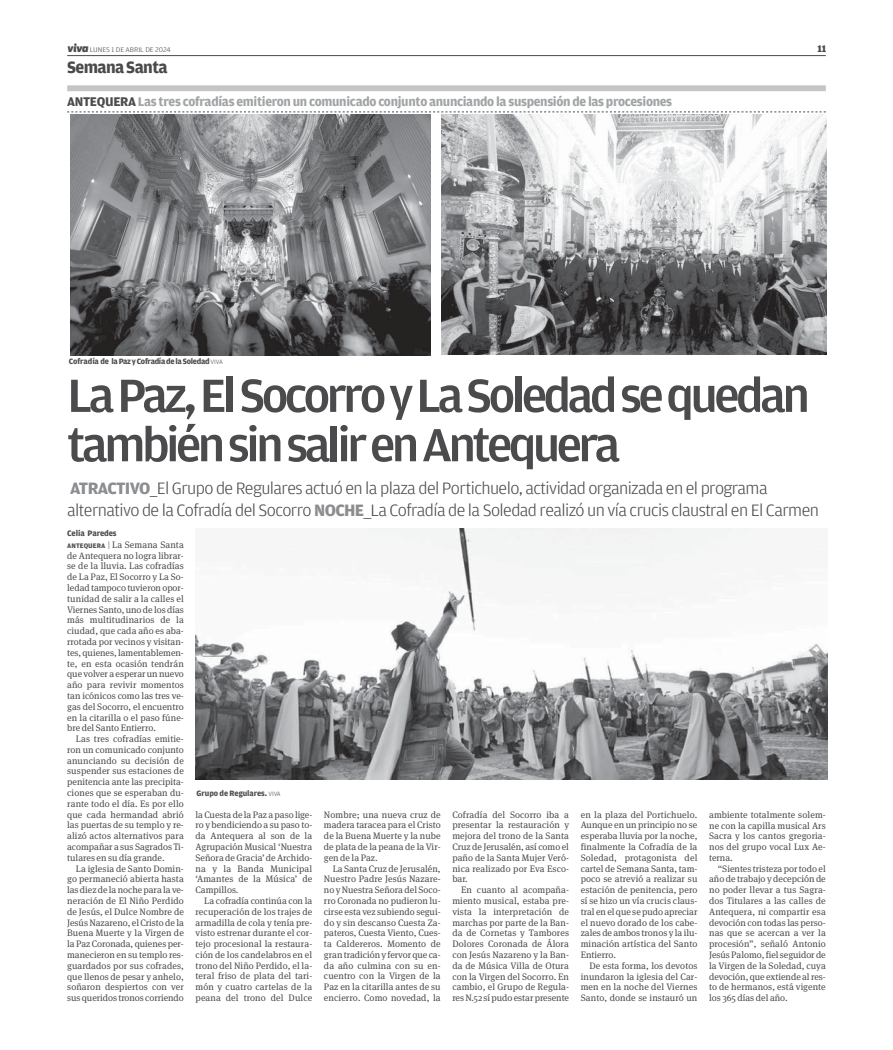
<style>
.page{position:relative;width:893px;height:1050px;background:#fff}
.page>*{position:absolute;margin:0;border:0;box-sizing:border-box;transform-origin:0 0}
.t1{font:500 49.35px/49.3px "Amplitude";letter-spacing:-.07em;color:#4b4b4d;scale:1.05 1}
.t2{font:300 17.55px/21.5px "Amplitude";letter-spacing:-.035em;color:#4b4b4d}
.t3{font:700 17.55px "Amplitude";letter-spacing:-.035em;color:#4b4b4d}
.t4{font:700 13.35px "Amplitude";letter-spacing:-.025em;color:#a1a4a6}
.t5{font:900 10.35px "Amplitude";color:#4b4b4d}
.t6{font:9.3px/10.8px "Meta Serif OT";letter-spacing:.01em;color:#4b4b4d;text-align:justify}
.t7{font:700 8.4px "Amplitude";letter-spacing:-.015em;color:#4b4b4d}
.t8{font:700 8.25px "Amplitude";letter-spacing:-.035em;color:#4b4b4d}
.t9{font:700 8.25px "Amplitude";letter-spacing:-.015em;color:#4b4b4d}
.t10{font:300 7.2px "Amplitude";letter-spacing:-.01em;color:#4b4b4d;scale:1.1 1}
.s1{font-family:"Apex New";font-weight:800;font-style:italic;font-size:11.25px}
.s2{color:#4b4b4d}
.s3{font-weight:300;font-size:6.75px}
.s4{font-weight:700;color:#8b8d90}
.s5{font-family:"Amplitude";font-weight:700;font-size:7.05px}
.s6{font-family:"Amplitude";font-weight:300}
</style>
<div class="page">
<hr style="left:67px;top:55px;width:758px;height:1px;background:#4b4b4d">
<div style="left:67px;top:85px;width:758px;height:6px;background:#c3c5c7"></div>
<svg style="left:67px;top:112px;width:758px;height:1px"></svg>
<img style="left:441px;top:115px;width:385px;height:240px">
<img style="left:70px;top:115px;width:361px;height:240px">
<img style="left:196px;top:528px;width:631px;height:252px">
<p class="t10" style="left:68px;top:47px;width:95px"><span class="s1">viva</span> LUNES 1 DE ABRIL DE 2024</p>
<p class="t5" style="left:817px;top:45px;width:10px">11</p>
<h2 class="t3" style="left:67px;top:60px;width:102px">Semana Santa</h2>
<h3 class="t4" style="left:67px;top:96px;width:606px"><span class="s2">ANTEQUERA</span> Las tres cofradías emitieron un comunicado conjunto anunciando la suspensión de las procesiones</h3>
<p class="t8" style="left:69px;top:359px;width:156px">Cofradía de la Paz y Cofradía de la Soledad <span class="s3">VIVA</span></p>
<h1 class="t1" style="left:67px;top:374px;width:709px">La Paz, El Socorro y La Soledad se quedan también sin salir en Antequera</h1>
<h2 class="t2" style="left:67px;top:479px;width:753px"><span class="s4">ATRACTIVO</span>__El Grupo de Regulares actuó en la plaza del Portichuelo, actividad organizada en el programa alternativo de la Cofradía del Socorro <span class="s4">NOCHE</span>__La Cofradía de la Soledad realizó un vía crucis claustral en El Carmen</h2>
<p class="t7" style="left:67px;top:530px;width:51px">Celia Paredes</p>
<p class="t6" style="left:67px;top:540px;width:118px"><span class="s5">ANTEQUERA</span> <span class="s6">|</span> La Semana Santa de Antequera no logra librar&shy;se de la lluvia. Las cofradías de La Paz, El Socorro y La So&shy;ledad tampoco tuvieron opor&shy;tunidad de salir a la calles el Viernes Santo, uno de los días más multitudinarios de la ciudad, que cada año es aba&shy;rrotada por vecinos y visitan&shy;tes, quienes, lamentablemen&shy;te, en esta ocasión tendrán que volver a esperar un nuevo año para revivir momentos tan icónicos como las tres ve&shy;gas del Socorro, el encuentro en la citarilla o el paso fúne&shy;bre del Santo Entierro.</p>
<p class="t6" style="left:67px;top:734px;width:118px;text-indent:9px">Las tres cofradías emitie&shy;ron un comunicado conjunto anunciando su decisión de suspender sus estaciones de penitencia ante las precipita&shy;ciones que se esperaban du&shy;rante todo el día. Es por ello que cada hermandad abrió las puertas de su templo y re&shy;alizó actos alternativos para acompañar a sus Sagrados Ti&shy;tulares en su día grande.</p>
<p class="t6" style="left:67px;top:863px;width:118px;text-indent:9px">La iglesia de Santo Domin&shy;go permaneció abierta hasta las diez de la noche para la ve&shy;neración de El Niño Perdido de Jesús, el Dulce Nombre de Jesús Nazareno, el Cristo de la Buena Muerte y la Virgen de la Paz Coronada, quienes per&shy;manecieron en su templo res&shy;guardados por sus cofrades, que llenos de pesar y anhelo, soñaron despiertos con ver sus queridos tronos corriendo</p>
<p class="t9" style="left:196px;top:790px;width:86px">Grupo de Regulares. <span class="s3">VIVA</span></p>
<p class="t6" style="left:195px;top:809px;width:118px">la Cuesta de la Paz a paso lige&shy;ro y bendiciendo a su paso to&shy;da Antequera al son de la Agrupación Musical ‘Nuestra Señora de Gracia’ de Archido&shy;na y la Banda Municipal ‘Amantes de la Música’ de Campillos.</p>
<p class="t6" style="left:195px;top:896px;width:118px;text-indent:9px">La cofradía continúa con la recuperación de los trajes de armadilla de cola y tenía pre&shy;visto estrenar durante el cor&shy;tejo procesional la restaura&shy;ción de los candelabros en el trono del Niño Perdido, el la&shy;teral friso de plata del tari&shy;món y cuatro cartelas de la peana del trono del Dulce</p>
<p class="t6" style="left:324px;top:809px;width:118px">Nombre; una nueva cruz de madera taracea para el Cristo de la Buena Muerte y la nube de plata de la peana de la Vir&shy;gen de la Paz.</p>
<p class="t6" style="left:324px;top:863px;width:118px;text-indent:9px">La Santa Cruz de Jerusalén, Nuestro Padre Jesús Nazare&shy;no y Nuestra Señora del Soco&shy;rro Coronada no pudieron lu&shy;cirse esta vez subiendo segui&shy;do y sin descanso Cuesta Za&shy;pateros, Cuesta Viento, Cues&shy;ta Caldereros. Momento de gran tradición y fervor que ca&shy;da año culmina con su en&shy;cuentro con la Virgen de la Paz en la citarilla antes de su encierro. Como novedad, la</p>
<p class="t6" style="left:452px;top:809px;width:118px">Cofradía del Socorro iba a presentar la restauración y mejora del trono de la Santa Cruz de Jerusalén, así como el paño de la Santa Mujer Veró&shy;nica realizado por Eva Esco&shy;bar.</p>
<p class="t6" style="left:452px;top:885px;width:118px;text-indent:9px">En cuanto al acompaña&shy;miento musical, estaba pre&shy;vista la interpretación de marchas por parte de la Ban&shy;da de Cornetas y Tambores Dolores Coronada de Álora con Jesús Nazareno y la Ban&shy;da de Música Villa de Otura con la Virgen del Socorro. En cambio, el Grupo de Regula&shy;res N.52 sí pudo estar presente</p>
<p class="t6" style="left:580px;top:810px;width:118px">en la plaza del Portichuelo.<br>Aunque en un principio no se esperaba lluvia por la noche, finalmente la Cofradía de la Soledad, protagonista del cartel de Semana Santa, tam&shy;poco se atrevió a realizar su estación de penitencia, pero sí se hizo un vía crucis claus&shy;tral en el que se pudo apreciar el nuevo dorado de los cabe&shy;zales de ambos tronos y la ilu&shy;minación artística del Santo Entierro.</p>
<p class="t6" style="left:580px;top:961px;width:118px;text-indent:9px">De esta forma, los devotos inundaron la iglesia del Car&shy;men en la noche del Viernes Santo, donde se instauró un</p>
<p class="t6" style="left:709px;top:810px;width:118px">ambiente totalmente solem&shy;ne con la capilla musical Ars Sacra y los cantos gregoria&shy;nos del grupo vocal Lux Ae&shy;terna.</p>
<p class="t6" style="left:709px;top:864px;width:118px;text-indent:9px">“Sientes tristeza por todo el año de trabajo y decepción de no poder llevar a tus Sagra&shy;dos Titulares a las calles de Antequera, ni compartir esa devoción con todas las perso&shy;nas que se acercan a ver la procesión”, señaló Antonio Jesús Palomo, fiel seguidor de la Virgen de la Soledad, cuya devoción, que extiende al res&shy;to de hermanos, está vigente los 365 días del año.</p>
</div>
